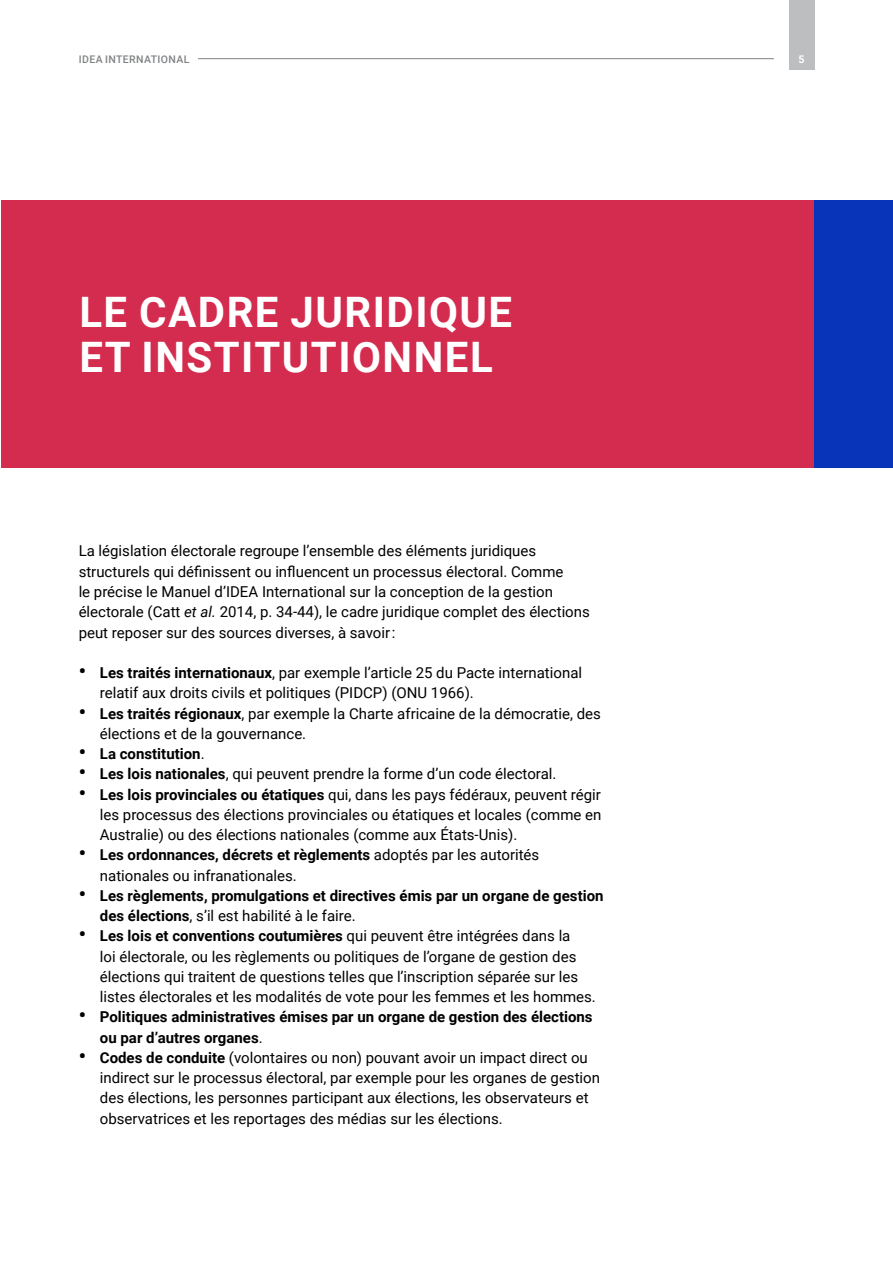
<style>
.page{position:relative;width:893px;height:1263px;background:#fff}
.page>*{position:absolute;margin:0;border:0;box-sizing:border-box;transform-origin:0 0}
.Chapter_divider_title_white{font:700 42px/45px "Roboto";letter-spacing:.035em;color:#fff}
.Body{font:15px/20.2px "Roboto";color:#000}
.t1{font:700 15px/20.2px "Roboto";color:#000}
.t2{font:500 10.5px "Roboto";letter-spacing:.035em;color:#808284}
.t3{font:700 10.5px "Roboto";color:#fff}
.s1{font-style:italic}
.s2{font-weight:700;font-size:20.25px}
.s3{font-weight:700}
.s4{font-size:20.25px}
.s5{font-weight:400}
</style>
<div class="page">
<div style="left:2px;top:200px;width:814px;height:268px;background:#d42c4e"></div>
<div style="left:814px;top:200px;width:79px;height:268px;background:#0834ba"></div>
<hr style="left:79px;top:58px;width:695px;height:1px;background:#808284">
<div style="left:789px;top:0;width:25px;height:70px;background:#bcbec0"></div>
<div style="left:79px;top:55px;width:119px;height:8px;background:#fff"></div>
<p class="t2" style="left:79px;top:52px;width:112px">IDEA INTERNATIONAL</p>
<p class="t3" style="left:798px;top:52px;width:8px">5</p>
<p class="Chapter_divider_title_white" style="left:79px;top:288px;width:434px">LE CADRE JURIDIQUE<br>ET INSTITUTIONNEL</p>
<p class="Body" style="left:79px;top:540px;width:513px">La législation électorale regroupe l’ensemble des éléments juridiques structurels qui définissent ou influencent un processus électoral. Comme<br>le précise le Manuel d’IDEA International sur la conception de la gestion électorale (Catt <span class="s1">et al.</span> 2014, p. 34-44), le cadre juridique complet des élections peut reposer sur des sources diverses, à savoir :</p>
<p class="Body" style="left:100px;top:662px;width:484px;text-indent:-21px"><span class="s2">•</span> <span class="s3">Les traités internationaux</span>, par exemple l’article 25 du Pacte international relatif aux droits civils et politiques (PIDCP) (ONU 1966).</p>
<p class="Body" style="left:100px;top:702px;width:502px;text-indent:-21px"><span class="s2">•</span> <span class="s3">Les traités régionaux</span>, par exemple la Charte africaine de la démocratie, des élections et de la gouvernance.</p>
<p class="t1" style="left:79px;top:743px;width:127px"><span class="s4">•</span> La constitution<span class="s5">.</span></p>
<p class="Body" style="left:79px;top:763px;width:479px"><span class="s2">•</span> <span class="s3">Les lois nationales</span>, qui peuvent prendre la forme d’un code électoral.</p>
<p class="Body" style="left:100px;top:783px;width:503px;text-align:justify;text-indent:-21px"><span class="s2">•</span> <span class="s3">Les lois provinciales ou étatiques</span> qui, dans les pays fédéraux, peuvent régir les processus des élections provinciales ou étatiques et locales (comme en Australie) ou des élections nationales (comme aux États-Unis).</p>
<p class="Body" style="left:100px;top:844px;width:441px;text-indent:-21px"><span class="s2">•</span> <span class="s3">Les ordonnances, décrets et règlements</span> adoptés par les autorités nationales ou infranationales.</p>
<p class="t1" style="left:100px;top:885px;width:505px;text-indent:-21px"><span class="s4">•</span> Les règlements, promulgations et directives émis par un organe de gestion des élections<span class="s5">, s’il est habilité à le faire.</span></p>
<p class="Body" style="left:100px;top:925px;width:497px;text-indent:-21px"><span class="s2">•</span> <span class="s3">Les lois et conventions coutumières</span> qui peuvent être intégrées dans la<br>loi électorale, ou les règlements ou politiques de l’organe de gestion des élections qui traitent de questions telles que l’inscription séparée sur les listes électorales et les modalités de vote pour les femmes et les hommes.</p>
<p class="t1" style="left:100px;top:1006px;width:494px;text-indent:-21px"><span class="s4">•</span> Politiques administratives émises par un organe de gestion des élections ou par d’autres organes<span class="s5">.</span></p>
<p class="Body" style="left:100px;top:1047px;width:502px;text-indent:-21px"><span class="s2">•</span> <span class="s3">Codes de conduite</span> (volontaires ou non) pouvant avoir un impact direct ou indirect sur le processus électoral, par exemple pour les organes de gestion des élections, les personnes participant aux élections, les observateurs et observatrices et les reportages des médias sur les élections.</p>
</div>
